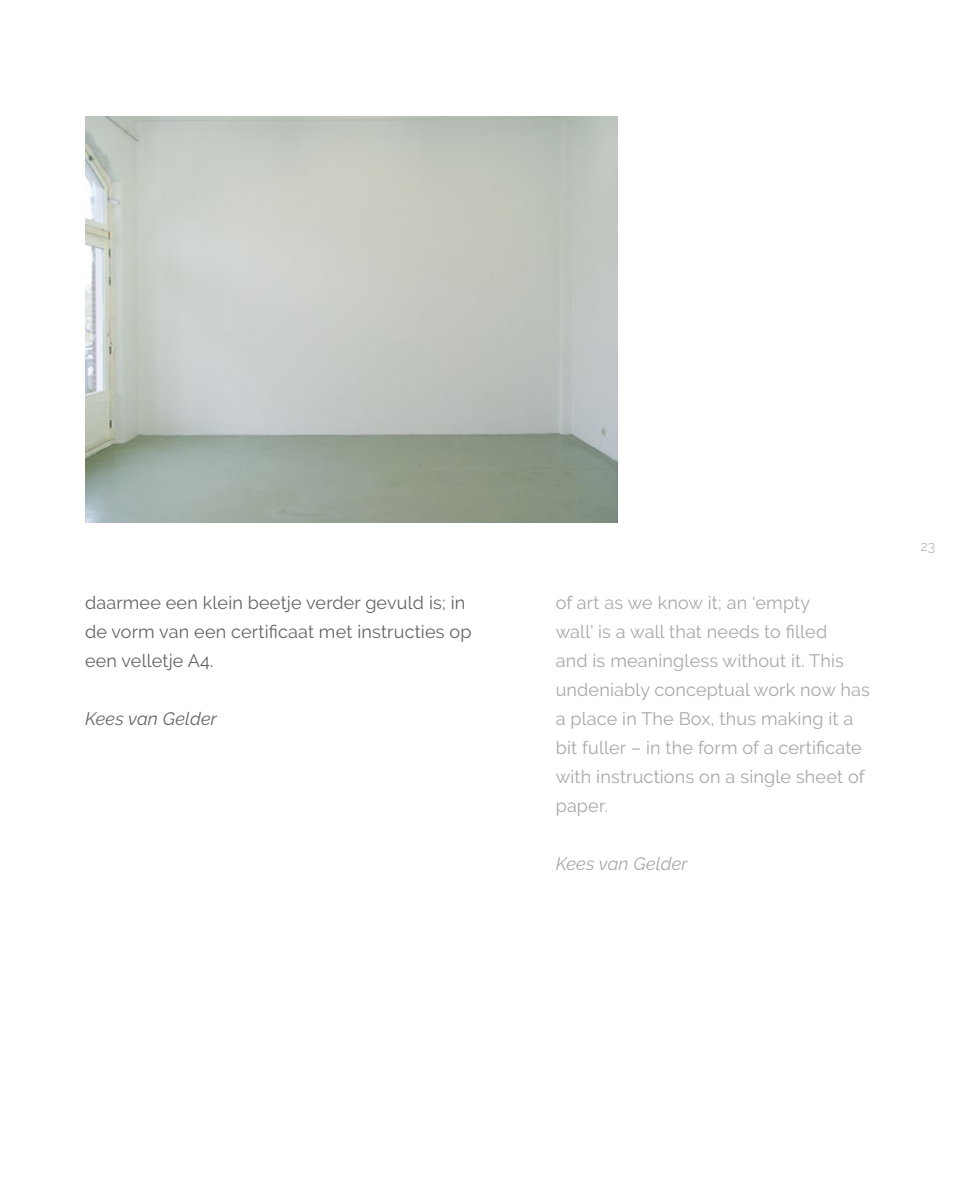
<style>
.page{position:relative;width:964px;height:1191px;background:#fff}
.page>*{position:absolute;margin:0;border:0;box-sizing:border-box;transform-origin:0 0}
.t1{font:18px/29px "Raleway";letter-spacing:.01em;color:#a8a8a8}
.t2{font:18px/29px "Raleway";letter-spacing:.01em;color:#646463}
.t3{font:italic 18px "Raleway";letter-spacing:.01em;color:#a8a8a8}
.t4{font:italic 18px "Raleway";letter-spacing:.01em;color:#646463}
.t5{font:300 14px "Raleway";color:#a8a8a8}
</style>
<div class="page">
<img style="left:85px;top:116px;width:532px;height:406px">
<p class="t2" style="left:85px;top:588px;width:388px">daarmee een klein beetje verder gevuld is; in de vorm van een certificaat met instructies op een velletje A4.</p>
<p class="t4" style="left:85px;top:708px;width:133px">Kees van Gelder</p>
<p class="t1" style="left:556px;top:588px;width:316px">of art as we know it; an ‘empty<br>wall’ is a wall that needs to filled<br>and is meaningless without it. This undeniably conceptual work now has a place in The Box, thus making it a bit fuller – in the form of a certificate with instructions on a single sheet of paper.</p>
<p class="t3" style="left:556px;top:853px;width:133px">Kees van Gelder</p>
<p class="t5" style="left:921px;top:538px;width:16px">23</p>
</div>
